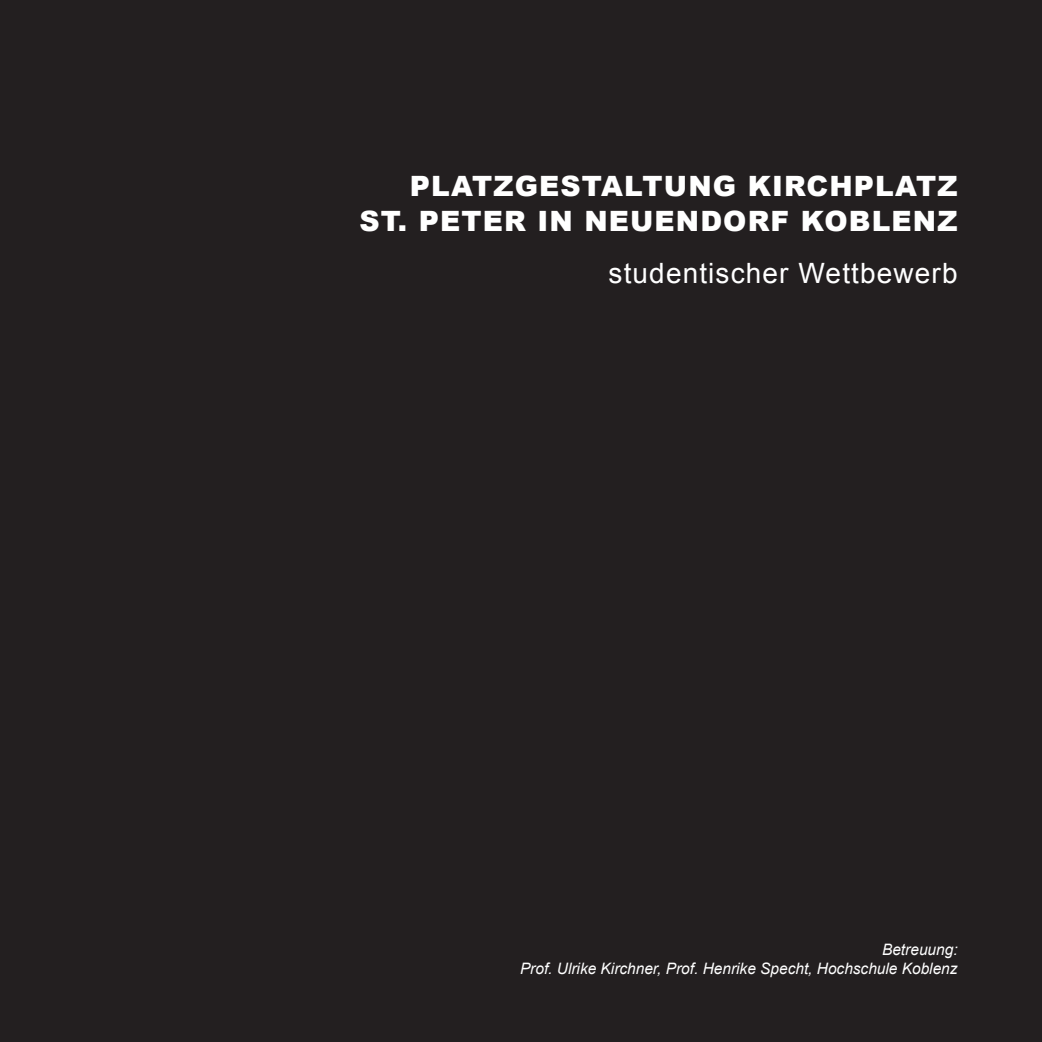
<style>
.page{position:relative;width:1042px;height:1042px;background:#231f20}
.page>*{position:absolute;margin:0;border:0;box-sizing:border-box;transform-origin:0 0}
.t1{font:900 28px/35px "Arial";letter-spacing:.04em;color:#fff;text-align:right}
.t2{font:28px "Arial";letter-spacing:.04em;color:#fff}
.t3{font:italic 15.75px/18.9px "Arial";color:#fff;text-align:right}
</style>
<div class="page">
<h1 class="t1" style="left:359px;top:169px;width:600px">PLATZGESTALTUNG KIRCHPLATZ<br>ST. PETER IN NEUENDORF KOBLENZ</h1>
<h1 class="t2" style="left:608px;top:255px;width:350px">studentischer Wettbewerb</h1>
<p class="t3" style="left:520px;top:941px;width:439px">Betreuung:<br>Prof. Ulrike Kirchner, Prof. Henrike Specht, Hochschule Koblenz</p>
</div>
